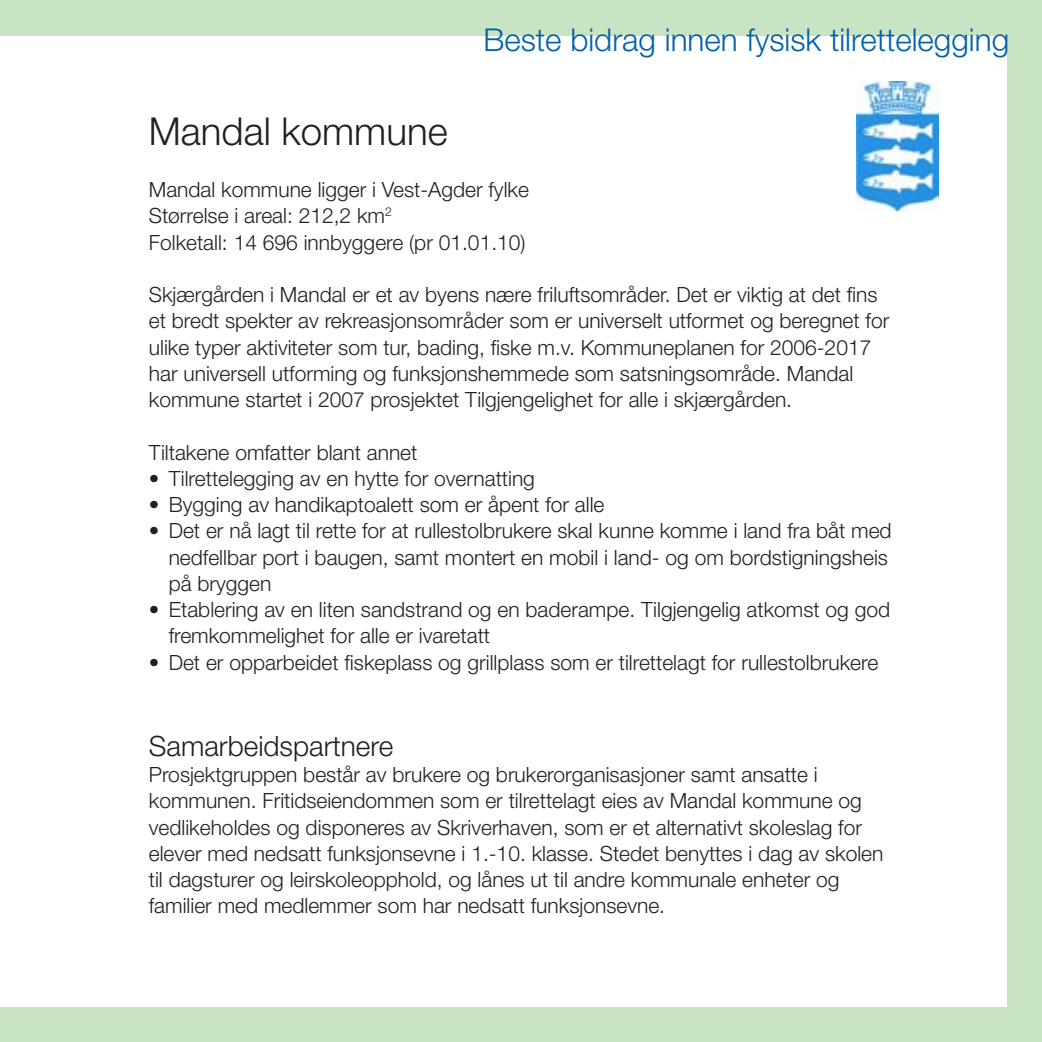
<style>
.page{position:relative;width:1042px;height:1042px;background:#fff}
.page>*{position:absolute;margin:0;border:0;box-sizing:border-box;transform-origin:0 0}
.t1{font:300 38.5px "Helvetica Neue";color:#231f20}
.t2{font:300 31.5px "Helvetica Neue";color:#0161ab}
.t3{font:300 28px "Helvetica Neue";color:#231f20}
.t4{font:300 21px/26.2px "Helvetica Neue";color:#231f20}
</style>
<div class="page">
<div style="left:0;top:0;width:1042px;height:36px;background:#c9e4c2"></div>
<div style="left:0;top:1007px;width:1042px;height:35px;background:#c9e4c2"></div>
<div style="left:1007px;top:0;width:35px;height:1042px;background:#c9e4c2"></div>
<img style="left:856px;top:81px;width:83px;height:129px">
<h2 class="t2" style="left:483px;top:21px;width:527px">Beste bidrag innen fysisk tilrettelegging</h2>
<h1 class="t1" style="left:149px;top:107px;width:300px">Mandal kommune</h1>
<p class="t4" style="left:149px;top:176px;width:382px">Mandal kommune ligger i Vest-Agder fylke<br>Størrelse i areal: 212,2 km<sup>2<br></sup>Folketall: 14 696 innbyggere (pr 01.01.10)</p>
<p class="t4" style="left:149px;top:281px;width:742px">Skjærgården i Mandal er et av byens nære friluftsområder. Det er viktig at det fins et bredt spekter av rekreasjonsområder som er universelt utformet og beregnet for ulike typer aktiviteter som tur, bading, fiske m.v. Kommuneplanen for 2006-2017 har universell utforming og funksjonshemmede som satsningsområde. Mandal kommune startet i 2007 prosjektet Tilgjengelighet for alle i skjærgården.</p>
<p class="t4" style="left:149px;top:438px;width:270px">Tiltakene omfatter blant annet</p>
<p class="t4" style="left:149px;top:465px;width:388px">• Tilrettelegging av en hytte for overnatting</p>
<p class="t4" style="left:149px;top:491px;width:457px">• Bygging av handikaptoalett som er åpent for alle</p>
<p class="t4" style="left:169px;top:517px;width:724px;text-indent:-20px">• Det er nå lagt til rette for at rullestolbrukere skal kunne komme i land fra båt med nedfellbar port i baugen, samt montert en mobil i land- og om bordstigningsheis på bryggen</p>
<p class="t4" style="left:169px;top:596px;width:723px;text-indent:-20px">• Etablering av en liten sandstrand og en baderampe. Tilgjengelig atkomst og god fremkommelighet for alle er ivaretatt</p>
<p class="t4" style="left:149px;top:648px;width:731px">• Det er opparbeidet fiskeplass og grillplass som er tilrettelagt for rullestolbrukere</p>
<h3 class="t3" style="left:149px;top:728px;width:246px">Samarbeidspartnere</h3>
<p class="t4" style="left:149px;top:761px;width:736px">Prosjektgruppen består av brukere og brukerorganisasjoner samt ansatte i kommunen. Fritidseiendommen som er tilrettelagt eies av Mandal kommune og vedlikeholdes og disponeres av Skriverhaven, som er et alternativt skoleslag for elever med nedsatt funksjonsevne i 1.-10. klasse. Stedet benyttes i dag av skolen til dagsturer og leirskoleopphold, og lånes ut til andre kommunale enheter og familier med medlemmer som har nedsatt funksjonsevne.</p>
</div>
